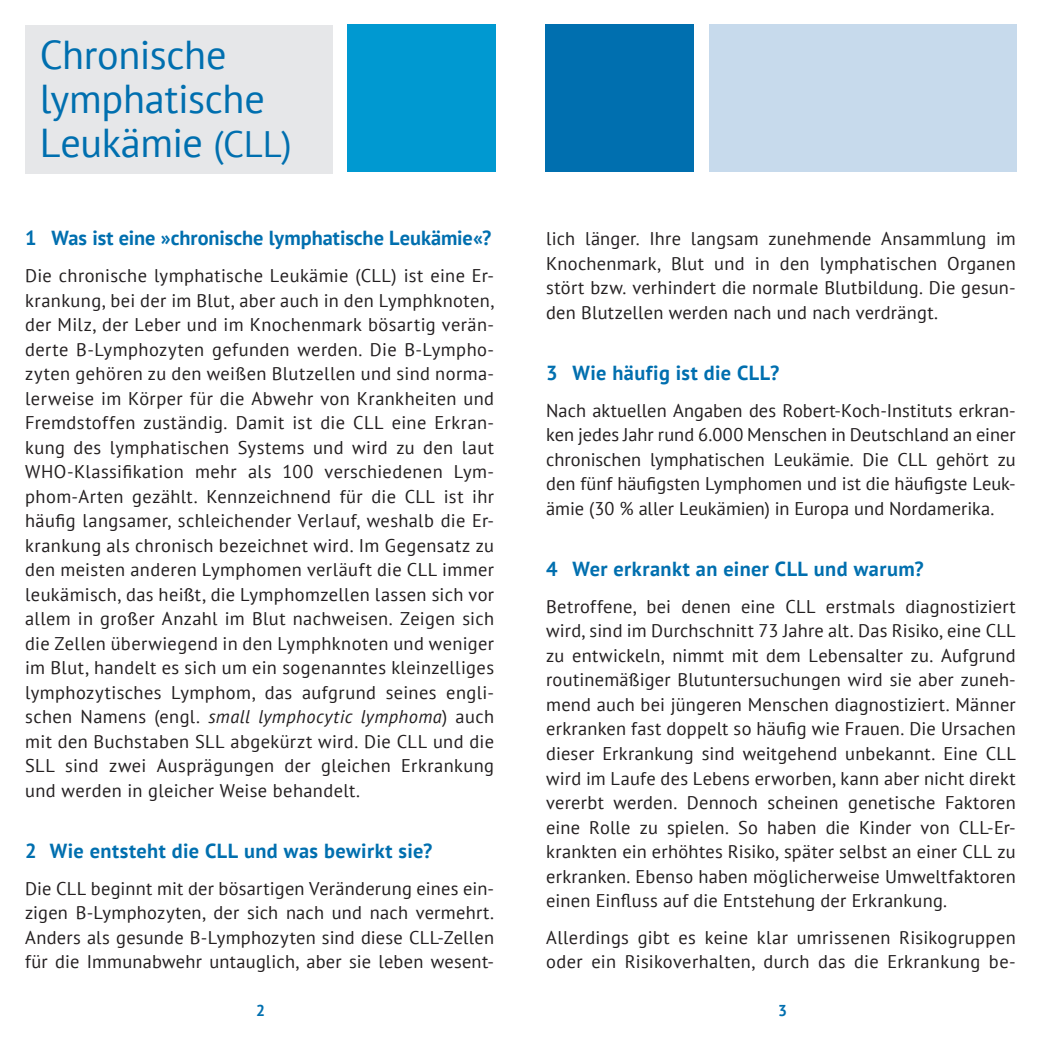
<style>
.page{position:relative;width:1042px;height:1042px;background:#fff}
.page>*{position:absolute;margin:0;border:0;box-sizing:border-box;transform-origin:0 0}
.Body_HIV-Flyer{font:40.25px/43.8px "PT Sans";letter-spacing:-.01em;color:#006faf}
.Überschriften_HIV-Fl{font:700 20.3px "PT Sans";letter-spacing:.015em;color:#006faf}
.Body_HIV-Flyer-2{font:18.38px/24.5px "PT Sans";letter-spacing:.01em;color:#231f20;text-align:justify}
.t1{font:700 15.75px "PT Sans";color:#006faf}
.s1{font-size:36.75px}
.s2{font-style:italic}
</style>
<div class="page">
<div style="left:25px;top:25px;width:307px;height:149px;background:#e6e7e9"></div>
<div style="left:347px;top:25px;width:149px;height:147px;background:#0099d1"></div>
<div style="left:545px;top:25px;width:149px;height:147px;background:#006faf"></div>
<div style="left:709px;top:25px;width:307px;height:147px;background:#c7daec"></div>
<p class="Body_HIV-Flyer" style="left:40px;top:32px;width:254px">Chronische lymphatische<br>Leukämie <span class="s1">(CLL)</span></p>
<p class="Überschriften_HIV-Fl" style="left:25px;top:225px;width:468px">1 Was ist eine »chronische lymphatische Leukämie«?</p>
<p class="Body_HIV-Flyer-2" style="left:25px;top:263px;width:470px">Die chronische lymphatische Leukämie (CLL) ist eine Er&shy;krankung, bei der im Blut, aber auch in den Lymphknoten, der Milz, der Leber und im Knochenmark bösartig verän&shy;derte B-Lymphozyten gefunden werden. Die B-Lympho&shy;zyten gehören zu den weißen Blutzellen und sind norma&shy;lerweise im Körper für die Abwehr von Krankheiten und Fremdstoffen zuständig. Damit ist die CLL eine Erkran&shy;kung des lymphatischen Systems und wird zu den laut WHO-Klassifikation mehr als 100 verschiedenen Lym&shy;phom-Arten gezählt. Kennzeichnend für die CLL ist ihr häufig langsamer, schleichender Verlauf, weshalb die Er&shy;krankung als chronisch bezeichnet wird. Im Gegensatz zu den meisten anderen Lymphomen verläuft die CLL immer leukämisch, das heißt, die Lymphomzellen lassen sich vor allem in großer Anzahl im Blut nachweisen. Zeigen sich die Zellen überwiegend in den Lymphknoten und weniger im Blut, handelt es sich um ein sogenanntes kleinzelliges lymphozytisches Lymphom, das aufgrund seines engli&shy;schen Namens (engl. <span class="s2">small lymphocytic lymphoma</span>) auch mit den Buchstaben SLL abgekürzt wird. Die CLL und die SLL sind zwei Ausprägungen der gleichen Erkrankung und werden in gleicher Weise behandelt.</p>
<p class="Überschriften_HIV-Fl" style="left:25px;top:837px;width:408px">2 Wie entsteht die CLL und was bewirkt sie?</p>
<p class="Body_HIV-Flyer-2" style="left:25px;top:875px;width:470px">Die CLL beginnt mit der bösartigen Veränderung eines ein&shy;zigen B-Lymphozyten, der sich nach und nach vermehrt.<br>Anders als gesunde B-Lymphozyten sind diese CLL-Zellen für die Immunabwehr untauglich, aber sie leben wesent-</p>
<p class="Body_HIV-Flyer-2" style="left:546px;top:226px;width:471px">lich länger. Ihre langsam zunehmende Ansammlung im Knochenmark, Blut und in den lymphatischen Organen stört bzw. verhindert die normale Blutbildung. Die gesun&shy;den Blutzellen werden nach und nach verdrängt.</p>
<p class="Überschriften_HIV-Fl" style="left:546px;top:359px;width:235px">3 Wie häufig ist die CLL?</p>
<p class="Body_HIV-Flyer-2" style="left:546px;top:398px;width:471px">Nach aktuellen Angaben des Robert-Koch-Instituts erkran&shy;ken jedes Jahr rund 6.000 Menschen in Deutschland an einer chronischen lymphatischen Leukämie. Die CLL gehört zu den fünf häufigsten Lymphomen und ist die häufigste Leuk&shy;ämie (30 % aller Leukämien) in Europa und Nordamerika.</p>
<p class="Überschriften_HIV-Fl" style="left:546px;top:555px;width:379px">4 Wer erkrankt an einer CLL und warum?</p>
<p class="Body_HIV-Flyer-2" style="left:546px;top:594px;width:471px">Betroffene, bei denen eine CLL erstmals diagnostiziert wird, sind im Durchschnitt 73 Jahre alt. Das Risiko, eine CLL zu entwickeln, nimmt mit dem Lebensalter zu. Aufgrund routinemäßiger Blutuntersuchungen wird sie aber zuneh&shy;mend auch bei jüngeren Menschen diagnostiziert. Männer erkranken fast doppelt so häufig wie Frauen. Die Ursachen dieser Erkrankung sind weitgehend unbekannt. Eine CLL wird im Laufe des Lebens erworben, kann aber nicht direkt vererbt werden. Dennoch scheinen genetische Faktoren eine Rolle zu spielen. So haben die Kinder von CLL-Er&shy;krankten ein erhöhtes Risiko, später selbst an einer CLL zu erkranken. Ebenso haben möglicherweise Umweltfaktoren einen Einfluss auf die Entstehung der Erkrankung.</p>
<p class="Body_HIV-Flyer-2" style="left:546px;top:924px;width:471px">Allerdings gibt es keine klar umrissenen Risikogruppen oder ein Risikoverhalten, durch das die Erkrankung be-</p>
<p class="t1" style="left:256px;top:1000px;width:10px">2</p>
<p class="t1" style="left:778px;top:1000px;width:10px">3</p>
</div>
